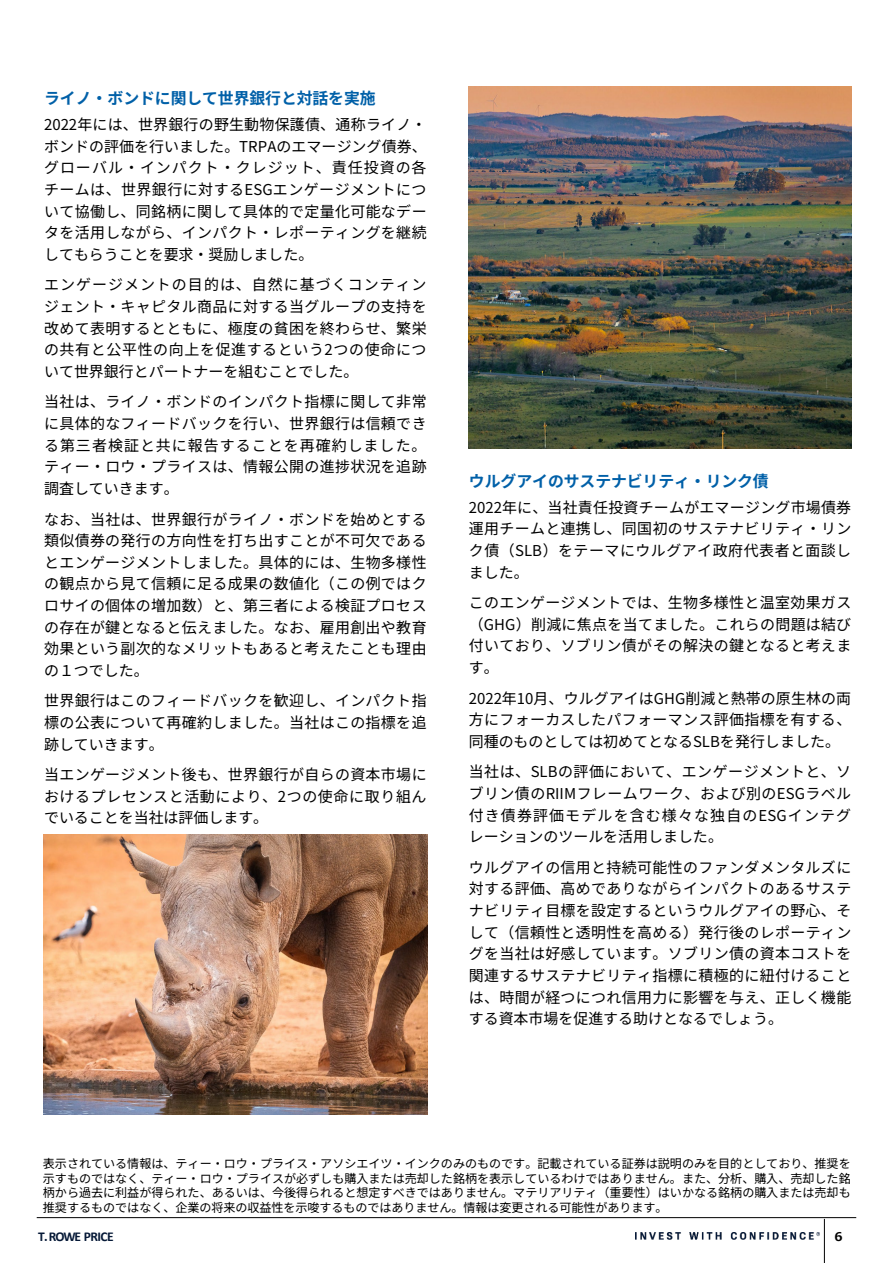
<style>
.page{position:relative;width:893px;height:1263px;background:#fff}
.page>*{position:absolute;margin:0;border:0;box-sizing:border-box;transform-origin:0 0}
.t1{font:700 15.9px "Noto Sans JP";color:#0060a8}
.t2{font:15px/21.6px "Noto Sans JP";letter-spacing:.025em;color:#000;text-align:justify}
.t3{font:700 13.5px "Calibri";letter-spacing:-.045em;color:#061937}
.t4{font:12px/14.4px "Noto Sans JP";color:#000;text-align:justify}
.t5{font:700 12px "Meiryo UI";color:#000}
</style>
<div class="page">
<hr style="left:37px;top:1217px;width:819px;height:1px;background:#000">
<hr style="left:824px;top:1219px;width:1px;height:44px;background:#000">
<img style="left:635px;top:1232px;width:185px;height:7px">
<img style="left:44px;top:835px;width:383px;height:279px">
<img style="left:468px;top:87px;width:383px;height:361px">
<p class="t1" style="left:44px;top:89px;width:333px">ライノ・ボンドに関して世界銀行と対話を実施</p>
<p class="t2" style="left:44px;top:114px;width:384px">2022年には、世界銀行の野生動物保護債、通称ライノ・ボンドの評価を行いました。TRPAのエマージング債券、グローバル・インパクト・クレジット、責任投資の各チームは、世界銀行に対するESGエンゲージメントについて協働し、同銘柄に関して具体的で定量化可能なデータを活用しながら、インパクト・レポーティングを継続してもらうことを要求・奨励しました。</p>
<p class="t2" style="left:44px;top:274px;width:384px">エンゲージメントの目的は、自然に基づくコンティンジェント・キャピタル商品に対する当グループの支持を改めて表明するとともに、極度の貧困を終わらせ、繁栄の共有と公平性の向上を促進するという2つの使命について世界銀行とパートナーを組むことでした。</p>
<p class="t2" style="left:44px;top:391px;width:384px">当社は、ライノ・ボンドのインパクト指標に関して非常に具体的なフィードバックを行い、世界銀行は信頼できる第三者検証と共に報告することを再確約しました。ティー・ロウ・プライスは、情報公開の進捗状況を追跡調査していきます。</p>
<p class="t2" style="left:44px;top:508px;width:384px">なお、当社は、世界銀行がライノ・ボンドを始めとする類似債券の発行の方向性を打ち出すことが不可欠であるとエンゲージメントしました。具体的には、生物多様性の観点から見て信頼に足る成果の数値化（この例ではクロサイの個体の増加数）と、第三者による検証プロセスの存在が鍵となると伝えました。なお、雇用創出や教育効果という副次的なメリットもあると考えたことも理由の１つでした。</p>
<p class="t2" style="left:44px;top:690px;width:384px">世界銀行はこのフィードバックを歓迎し、インパクト指標の公表について再確約しました。当社はこの指標を追跡していきます。</p>
<p class="t2" style="left:44px;top:764px;width:384px">当エンゲージメント後も、世界銀行が自らの資本市場におけるプレセンスと活動により、2つの使命に取り組んでいることを当社は評価します。</p>
<p class="t1" style="left:469px;top:472px;width:301px">ウルグアイのサステナビリティ・リンク債</p>
<p class="t2" style="left:469px;top:497px;width:384px">2022年に、当社責任投資チームがエマージング市場債券運用チームと連携し、同国初のサステナビリティ・リンク債（SLB）をテーマにウルグアイ政府代表者と面談しました。</p>
<p class="t2" style="left:469px;top:592px;width:384px">このエンゲージメントでは、生物多様性と温室効果ガス（GHG）削減に焦点を当てました。これらの問題は結び付いており、ソブリン債がその解決の鍵となると考えます。</p>
<p class="t2" style="left:469px;top:688px;width:384px">2022年10月、ウルグアイはGHG削減と熱帯の原生林の両方にフォーカスしたパフォーマンス評価指標を有する、同種のものとしては初めてとなるSLBを発行しました。</p>
<p class="t2" style="left:469px;top:761px;width:384px">当社は、SLBの評価において、エンゲージメントと、ソブリン債のRIIMフレームワーク、および別のESGラベル付き債券評価モデルを含む様々な独自のESGインテグレーションのツールを活用しました。</p>
<p class="t2" style="left:469px;top:857px;width:384px">ウルグアイの信用と持続可能性のファンダメンタルズに対する評価、高めでありながらインパクトのあるサステナビリティ目標を設定するというウルグアイの野心、そして（信頼性と透明性を高める）発行後のレポーティングを当社は好感しています。ソブリン債の資本コストを関連するサステナビリティ指標に積極的に紐付けることは、時間が経つにつれ信用力に影響を与え、正しく機能する資本市場を促進する助けとなるでしょう。</p>
<p class="t4" style="left:43px;top:1157px;width:809px">表示されている情報は、ティー・ロウ・プライス・アソシエイツ・インクのみのものです。記載されている証券は説明のみを目的としており、推奨を示すものではなく、ティー・ロウ・プライスが必ずしも購入または売却した銘柄を表示しているわけではありません。また、分析、購入、売却した銘柄から過去に利益が得られた、あるいは、今後得られると想定すべきではありません。マテリアリティ（重要性）はいかなる銘柄の購入または売却も推奨するものではなく、企業の将来の収益性を示唆するものではありません。情報は変更される可能性があります。</p>
<p class="t3" style="left:38px;top:1227px;width:77px">T. ROWE PRICE</p>
<p class="t5" style="left:834px;top:1228px;width:10px">6</p>
</div>
